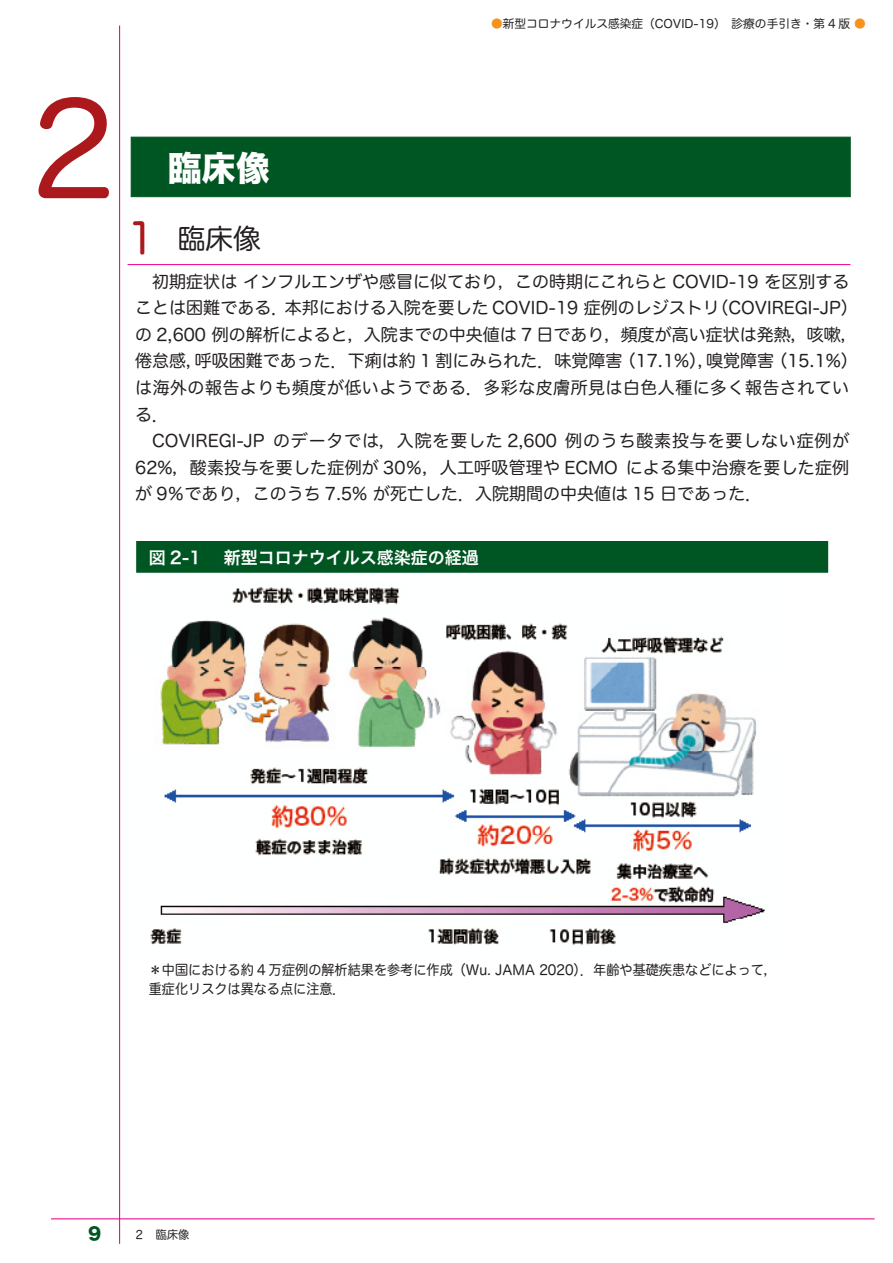
<style>
.page{position:relative;width:893px;height:1263px;background:#fff}
.page>*{position:absolute;margin:0;border:0;box-sizing:border-box;transform-origin:0 0}
.t1{font:127.5px "Hira Maru Pro N W4";color:#ab191d}
.t2{font:34.05px "Hira Kaku Std W8";color:#fff}
.t3{font:27.6px "Hira Maru Pro N W4";color:#231f20}
.t4{font:16.95px/26.5px "Hira Maru Pro N W4";color:#231f20}
.t5{font:16.95px "Hiragino Sans W6";color:#fff}
.t6{font:16.95px "Hira Kaku Std N W8";color:#005623}
.t7{font:13.8px "Hira Maru Pro N W4";color:#231f20;scale:.95 1}
.t8{font:11.7px "Hira Maru Pro N W4";color:#231f20}
.t9{font:11.7px "Hira Maru Pro N W4";color:#231f20;scale:.95 1}
.s1{color:#ee1d23}
.s2{color:#f7931d}
.s3{font-size:42.45px;color:#ab191d}
</style>
<div class="page">
<hr style="left:119px;top:26px;width:1px;height:1218px;background:#ed028c">
<hr style="left:51px;top:1218px;width:823px;height:1px;background:#ed028c">
<div style="left:138px;top:542px;width:689px;height:29px;background:#005623"></div>
<div style="left:136px;top:540px;width:693px;height:33px;border:1px solid #fff"></div>
<div style="left:131px;top:137px;width:719px;height:60px;background:#005623;border:1px solid #005623"></div>
<hr style="left:128px;top:264px;width:722px;height:1px;background:#ed028c">
<img style="left:150px;top:587px;width:615px;height:358px">
<p class="t8" style="left:468px;top:13px;width:400px"><span class="s1">　　</span><span class="s2">●</span>新型コロナウイルス感染症（COVID-19）　診療の手引き・第 4 版 <span class="s2">●</span></p>
<p class="t1" style="left:32px;top:39px;width:85px">2</p>
<p class="t2" style="left:168px;top:149px;width:104px">臨床像</p>
<p class="t3" style="left:128px;top:214px;width:135px"><span class="s3">1</span> 臨床像</p>
<p class="t4" style="left:135px;top:267px;width:724px">　初期症状は インフルエンザや感冒に似ており，この時期にこれらと COVID-19 を区別することは困難である．本邦における入院を要した COVID-19 症例のレジストリ（COVIREGI-JP）の 2,600 例の解析によると，入院までの中央値は 7 日であり，頻度が高い症状は発熱，咳嗽，倦怠感，呼吸困難であった．下痢は約 1 割にみられた．味覚障害（17.1%），嗅覚障害（15.1%）は海外の報告よりも頻度が低いようである．多彩な皮膚所見は白色人種に多く報告されている．</p>
<p class="t4" style="left:135px;top:426px;width:716px;text-align:justify">　COVIREGI-JP のデータでは，入院を要した 2,600 例のうち酸素投与を要しない症例が62%，酸素投与を要した症例が 30％，人工呼吸管理や ECMO による集中治療を要した症例が 9％であり，このうち 7.5% が死亡した．入院期間の中央値は 15 日であった．</p>
<p class="t5" style="left:149px;top:543px;width:54px">図 2-1</p>
<p class="t5" style="left:224px;top:543px;width:257px">新型コロナウイルス感染症の経過</p>
<p class="t7" style="left:149px;top:957px;width:663px">＊中国における約 4 万症例の解析結果を参考に作成（Wu. JAMA 2020）．年齢や基礎疾患などによって，</p>
<p class="t7" style="left:149px;top:977px;width:209px">重症化リスクは異なる点に注意．</p>
<p class="t6" style="left:88px;top:1224px;width:15px">9</p>
<p class="t9" style="left:134px;top:1224px;width:60px">２　臨床像</p>
</div>
